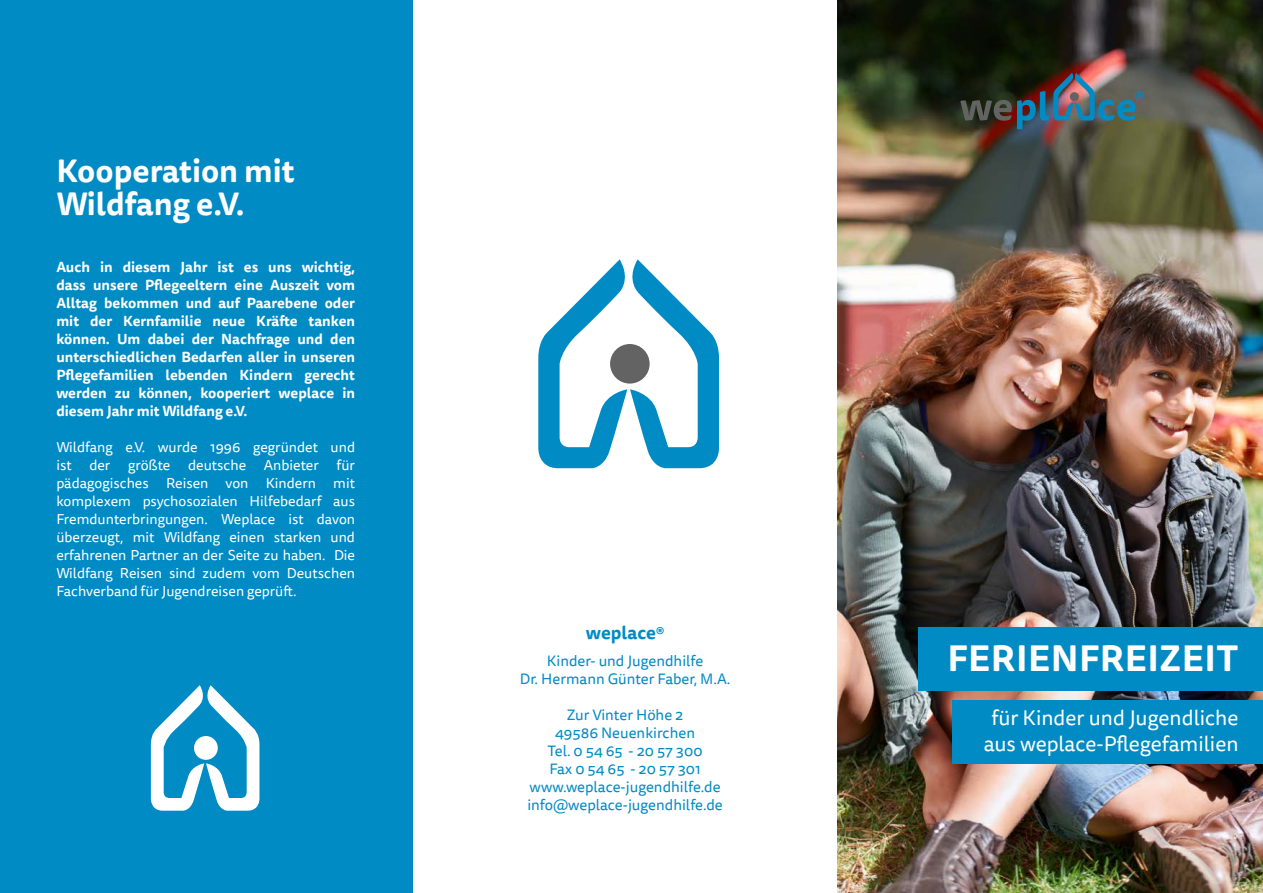
<style>
.page{position:relative;width:1263px;height:893px;background:#fff}
.page>*{position:absolute;margin:0;border:0;box-sizing:border-box;transform-origin:0 0}
.t1{font:700 36px "Tisa Sans Pro";letter-spacing:.01em;color:#fff}
.t2{font:700 31.5px/33px "Tisa Sans Pro";color:#fff}
.t3{font:21px/25.2px "Tisa Sans Pro";color:#fff;text-align:center}
.t4{font:18.9px "Tisa Sans Pro";color:#008bc5}
.t5{font:700 18px "Tisa Sans Pro";color:#008bc5}
.t6{font:15px/18px "Tisa Sans Pro";color:#008bc5;text-align:center}
.t7{font:14.25px/18px "Tisa Sans Pro";color:#fff;text-align:justify}
.t8{font:700 14.25px/18px "Tisa Sans Pro";color:#fff;text-align:justify}
.s1{font-size:13.5px}
</style>
<div class="page">
<div style="left:0;top:0;width:412px;height:893px;background:#008bc5"></div>
<img style="left:838px;top:0;width:425px;height:893px">
<svg style="left:538px;top:259px;width:181px;height:209px"></svg>
<div style="left:610px;top:344px;width:40px;height:40px;background:#646363;border-radius:50%"></div>
<div style="left:919px;top:627px;width:344px;height:64px;background:#008bc5"></div>
<div style="left:952px;top:700px;width:311px;height:64px;background:#008bc5"></div>
<img style="left:960px;top:73px;width:175px;height:56px">
<div style="left:1070px;top:92px;width:9px;height:9px;background:#646363;border-radius:50%"></div>
<svg style="left:151px;top:685px;width:108px;height:126px"></svg>
<div style="left:194px;top:736px;width:24px;height:24px;background:#fff;border-radius:50%"></div>
<h2 class="t2" style="left:56px;top:155px;width:240px">Kooperation mit<br>Wildfang e.V.</h2>
<p class="t8" style="left:56px;top:258px;width:300px">Auch in diesem Jahr ist es uns wichtig, dass unsere Pflegeeltern eine Auszeit vom Alltag bekommen und auf Paarebene oder mit der Kernfamilie neue Kräfte tanken können. Um dabei der Nachfrage und den unterschiedlichen Bedarfen aller in unseren Pflegefamilien lebenden Kindern gerecht werden zu können, kooperiert weplace in diesem Jahr mit Wildfang e.V.</p>
<p class="t7" style="left:56px;top:438px;width:300px">Wildfang e.V. wurde 1996 gegründet und ist der größte deutsche Anbieter für pädagogisches Reisen von Kindern mit komplexem psychosozialen Hilfebedarf aus Fremdunterbringungen. Weplace ist davon überzeugt, mit Wildfang einen starken und erfahrenen Partner an der Seite zu haben. Die Wildfang Reisen sind zudem vom Deutschen Fachverband für Jugendreisen geprüft.</p>
<p class="t5" style="left:586px;top:620px;width:80px">weplace<span class="s1">®</span></p>
<p class="t6" style="left:520px;top:652px;width:212px">Kinder- und Jugendhilfe<br>Dr. Hermann Günter Faber, M.A.</p>
<p class="t6" style="left:527px;top:706px;width:197px">Zur Vinter Höhe 2<br>49586 Neuenkirchen<br>Tel. 0 54 65 - 20 57 300<br>Fax 0 54 65 - 20 57 301 www.weplace-jugendhilfe.de info@weplace-jugendhilfe.de</p>
<h3 class="t4" style="left:1134px;top:87px;width:12px">®</h3>
<h1 class="t1" style="left:947px;top:632px;width:292px">FERIENFREIZEIT</h1>
<h3 class="t3" style="left:984px;top:706px;width:256px">für Kinder und Jugendliche aus weplace-Pflegefamilien</h3>
</div>
